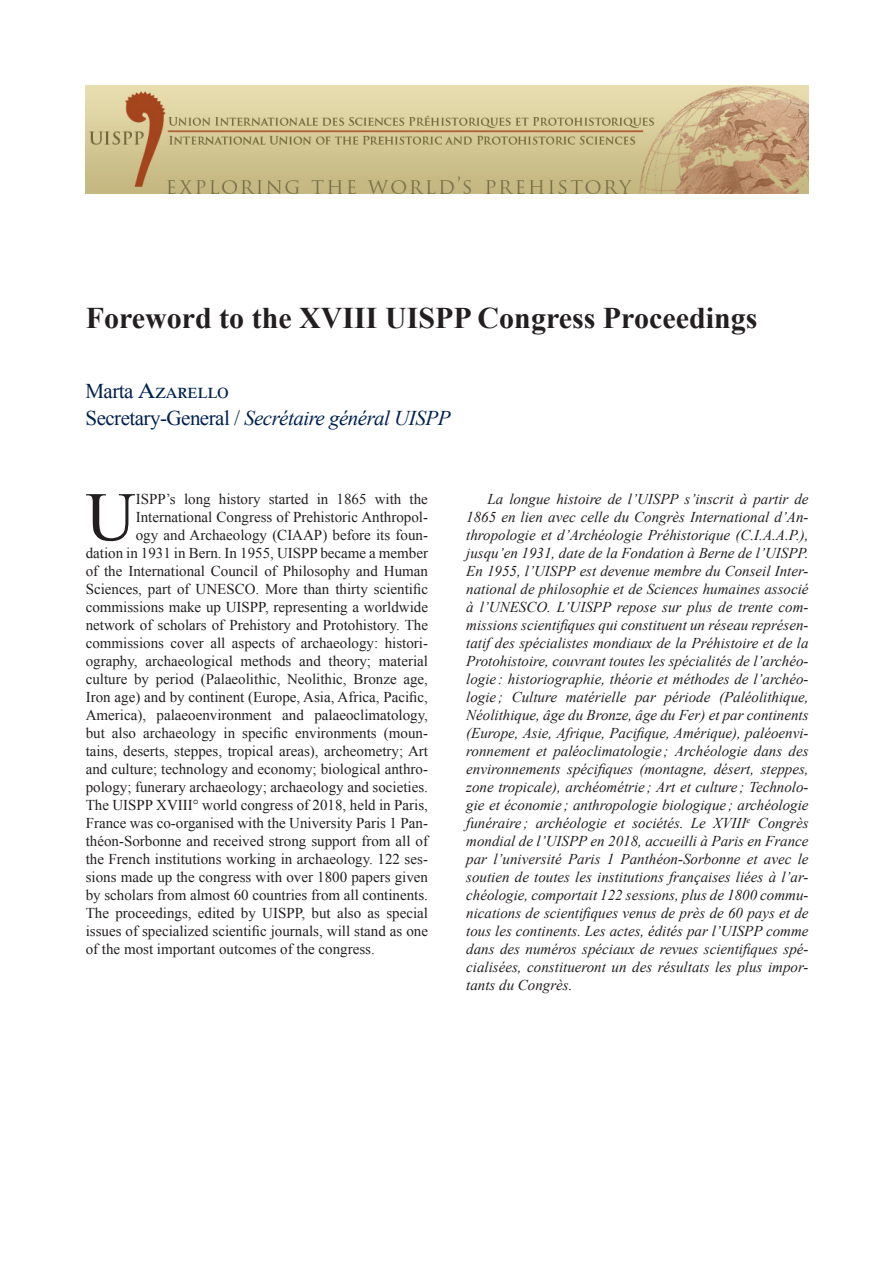
<style>
.page{position:relative;width:893px;height:1263px;background:#fff}
.page>*{position:absolute;margin:0;border:0;box-sizing:border-box;transform-origin:0 0}
.t1{font:69.3px "Times New Roman";color:#231f20}
.t2{font:700 30px "Times New Roman";color:#231f20}
.t3{font:italic 21px "Times New Roman";letter-spacing:-.025em;color:#00214f}
.t4{font:21px "Times Ten Roman SC";letter-spacing:-.025em;color:#00214f}
.t5{font:italic 15px/18px "Times New Roman";color:#231f20;text-align:justify}
.t6{font:15px "Times New Roman";color:#231f20}
.s1{font-family:"Times New Roman"}
.s2{font-style:normal}
</style>
<div class="page">
<img style="left:85px;top:85px;width:724px;height:109px">
<h2 class="t2" style="left:86px;top:297px;width:673px">Foreword to the XVIII UISPP Congress Proceedings</h2>
<h3 class="t4" style="left:86px;top:379px;width:145px"><span class="s1">Marta</span> Azarello</h3>
<h3 class="t3" style="left:86px;top:404px;width:367px"><span class="s2">Secretary-General /</span> Secrétaire général UISPP</h3>
<h1 class="t1" style="left:86px;top:470px;width:52px">U</h1>
<p class="t6" style="left:136px;top:489px;width:294px">ISPP’s long history started in 1865 with the</p>
<p class="t6" style="left:136px;top:507px;width:294px">International Congress of Prehistoric Anthropol-</p>
<p class="t6" style="left:136px;top:525px;width:294px">ogy and Archaeology (CIAAP) before its foun-</p>
<p class="t6" style="left:86px;top:543px;width:344px">dation in 1931 in Bern. In 1955, UISPP became a member</p>
<p class="t6" style="left:86px;top:561px;width:344px">of the International Council of Philosophy and Human</p>
<p class="t6" style="left:86px;top:579px;width:344px">Sciences, part of UNESCO. More than thirty scientific</p>
<p class="t6" style="left:86px;top:597px;width:344px">commissions make up UISPP, representing a worldwide</p>
<p class="t6" style="left:86px;top:615px;width:344px">network of scholars of Prehistory and Protohistory. The</p>
<p class="t6" style="left:86px;top:633px;width:344px">commissions cover all aspects of archaeology: histori-</p>
<p class="t6" style="left:86px;top:651px;width:344px">ography, archaeological methods and theory; material</p>
<p class="t6" style="left:86px;top:669px;width:344px">culture by period (Palaeolithic, Neolithic, Bronze age,</p>
<p class="t6" style="left:86px;top:687px;width:344px">Iron age) and by continent (Europe, Asia, Africa, Pacific,</p>
<p class="t6" style="left:86px;top:705px;width:344px">America), palaeoenvironment and palaeoclimatology,</p>
<p class="t6" style="left:86px;top:723px;width:344px">but also archaeology in specific environments (moun-</p>
<p class="t6" style="left:86px;top:741px;width:344px">tains, deserts, steppes, tropical areas), archeometry; Art</p>
<p class="t6" style="left:86px;top:759px;width:344px">and culture; technology and economy; biological anthro-</p>
<p class="t6" style="left:86px;top:777px;width:344px">pology; funerary archaeology; archaeology and societies.</p>
<p class="t6" style="left:86px;top:795px;width:344px">The UISPP XVIII° world congress of 2018, held in Paris,</p>
<p class="t6" style="left:86px;top:813px;width:344px">France was co-organised with the University Paris 1 Pan-</p>
<p class="t6" style="left:86px;top:831px;width:344px">théon-Sorbonne and received strong support from all of</p>
<p class="t6" style="left:86px;top:849px;width:344px">the French institutions working in archaeology. 122 ses-</p>
<p class="t6" style="left:86px;top:867px;width:344px">sions made up the congress with over 1800 papers given</p>
<p class="t6" style="left:86px;top:885px;width:344px">by scholars from almost 60 countries from all continents.</p>
<p class="t6" style="left:86px;top:903px;width:344px">The proceedings, edited by UISPP, but also as special</p>
<p class="t6" style="left:86px;top:921px;width:344px">issues of specialized scientific journals, will stand as one</p>
<p class="t6" style="left:86px;top:939px;width:291px">of the most important outcomes of the congress.</p>
<p class="t5" style="left:466px;top:490px;width:344px;text-indent:21px">La longue histoire de l’UISPP s’inscrit à partir de 1865 en lien avec celle du Congrès International d’An&shy;thropologie et d’Archéologie Préhistorique (C.I.A.A.P.), jusqu’en 1931, date de la Fondation à Berne de l’UISPP.<br>En 1955, l’UISPP est devenue membre du Conseil Inter&shy;national de philosophie et de Sciences humaines associé à l’UNESCO. L’UISPP repose sur plus de trente com&shy;missions scientifiques qui constituent un réseau représen&shy;tatif des spécialistes mondiaux de la Préhistoire et de la Protohistoire, couvrant toutes les spécialités de l’archéo&shy;logie : historiographie, théorie et méthodes de l’archéo&shy;logie ; Culture matérielle par période (Paléolithique, Néolithique, âge du Bronze, âge du Fer) et par continents (Europe, Asie, Afrique, Pacifique, Amérique), paléoenvi&shy;ronnement et paléoclimatologie ; Archéologie dans des environnements spécifiques (montagne, désert, steppes, zone tropicale), archéométrie ; Art et culture ; Technolo&shy;gie et économie ; anthropologie biologique ; archéologie funéraire ; archéologie et sociétés. Le XVIII<sup>e</sup> Congrès mondial de l’UISPP en 2018, accueilli à Paris en France par l’université Paris 1 Panthéon-Sorbonne et avec le soutien de toutes les institutions françaises liées à l’ar&shy;chéologie, comportait 122 sessions, plus de 1800 commu&shy;nications de scientifiques venus de près de 60 pays et de tous les continents. Les actes, édités par l’UISPP comme dans des numéros spéciaux de revues scientifiques spé&shy;cialisées, constitueront un des résultats les plus impor&shy;tants du Congrès.</p>
</div>
